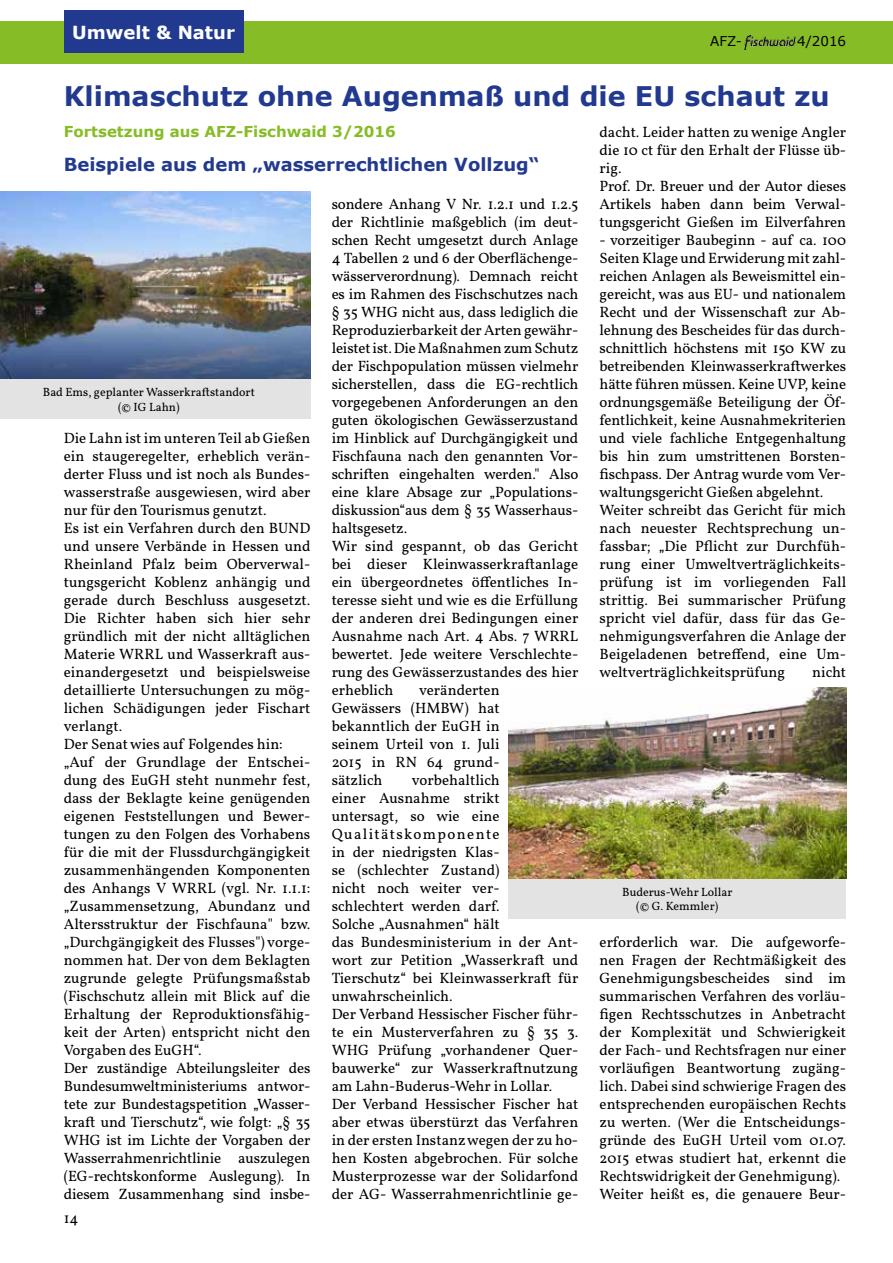
<style>
.page{position:relative;width:893px;height:1263px;background:#fff}
.page>*{position:absolute;margin:0;border:0;box-sizing:border-box;transform-origin:0 0}
.t1{font:700 27px "Verdana";color:#213a8f}
.t2{font:700 18px "Verdana";color:#213a8f}
.t3{font:700 18px "Verdana";color:#fff}
.t4{font:15px/18px "Vollkorn";color:#000}
.t5{font:700 15px "Verdana";color:#86bc25}
.t6{font:13.5px "Verdana";color:#000}
.t7{font:12px/14.4px "Vollkorn";color:#000;text-align:center}
</style>
<div class="page">
<div style="left:0;top:21px;width:893px;height:43px;background:#86bc25"></div>
<img style="left:744px;top:36px;width:51px;height:13px">
<img style="left:0;top:191px;width:310px;height:188px">
<img style="left:508px;top:688px;width:338px;height:191px">
<div style="left:64px;top:11px;width:179px;height:42px;background:#213a8f"></div>
<div style="left:0;top:379px;width:310px;height:40px;background:#e3e3e3"></div>
<div style="left:508px;top:879px;width:338px;height:39px;background:#e3e3e3"></div>
<p class="t3" style="left:72px;top:19px;width:164px">Umwelt &amp; Natur</p>
<p class="t6" style="left:710px;top:32px;width:33px">AFZ-</p>
<p class="t6" style="left:797px;top:32px;width:51px">4/2016</p>
<h1 class="t1" style="left:64px;top:77px;width:768px">Klimaschutz ohne Augenmaß und die EU schaut zu</h1>
<p class="t5" style="left:64px;top:121px;width:334px">Fortsetzung aus AFZ-Fischwaid 3/2016</p>
<p class="t2" style="left:64px;top:152px;width:477px">Beispiele aus dem „wasserrechtlichen Vollzug“</p>
<p class="t4" style="left:600px;top:123px;width:248px">dacht. Leider hatten zu wenige Angler die 10 ct für den Erhalt der Flüsse üb&shy;rig.<br>Prof. Dr. Breuer und der Autor dieses<br>Artikels haben dann beim Verwal&shy;tungsgericht Gießen im Eilverfahren</p>
<p class="t4" style="left:600px;top:231px;width:248px">- vorzeitiger Baubeginn - auf ca. 100<br>Seiten Klage und Erwiderung mit zahl&shy;reichen Anlagen als Beweismittel ein&shy;gereicht, was aus EU- und nationalem Recht und der Wissenschaft zur Ab&shy;lehnung des Bescheides für das durch&shy;schnittlich höchstens mit 150 KW zu betreibenden Kleinwasserkraftwerkes hätte führen müssen. Keine UVP, keine ordnungsgemäße Beteiligung der Öf&shy;fentlichkeit, keine Ausnahmekriterien und viele fachliche Entgegenhaltung bis hin zum umstrittenen Borsten&shy;fischpass. Der Antrag wurde vom Ver&shy;waltungsgericht Gießen abgelehnt.<br>Weiter schreibt das Gericht für mich nach neuester Rechtsprechung un&shy;fassbar; „Die Pflicht zur Durchfüh&shy;rung einer Umweltverträglichkeits&shy;prüfung ist im vorliegenden Fall strittig. Bei summarischer Prüfung spricht viel dafür, dass für das Ge&shy;nehmigungsverfahren die Anlage der Beigeladenen betreffend, eine Um&shy;weltverträglichkeitsprüfung</p>
<p class="t4" style="left:332px;top:195px;width:248px">sondere Anhang V Nr. 1.2.1 und 1.2.5 der Richtlinie maßgeblich (im deut&shy;schen Recht umgesetzt durch Anlage 4 Tabellen 2 und 6 der Oberflächenge&shy;wässerverordnung). Demnach reicht es im Rahmen des Fischschutzes nach § 35 WHG nicht aus, dass lediglich die Reproduzierbarkeit der Arten gewähr&shy;leistet ist. Die Maßnahmen zum Schutz der Fischpopulation müssen vielmehr sicherstellen, dass die EG-rechtlich vorgegebenen Anforderungen an den guten ökologischen Gewässerzustand im Hinblick auf Durchgängigkeit und Fischfauna nach den genannten Vor&shy;schriften eingehalten werden." Also eine klare Absage zur „Populations&shy;diskussion“aus dem § 35 Wasserhaus&shy;haltsgesetz.<br>Wir sind gespannt, ob das Gericht bei dieser Kleinwasserkraftanlage ein übergeordnetes öffentliches In&shy;teresse sieht und wie es die Erfüllung der anderen drei Bedingungen einer Ausnahme nach Art. 4 Abs. 7 WRRL bewertet. Jede weitere Verschlechte&shy;rung des Gewässerzustandes des hier erheblich</p>
<p class="t7" style="left:43px;top:385px;width:214px">Bad Ems, geplanter Wasserkraftstandort (© IG Lahn)</p>
<p class="t4" style="left:64px;top:429px;width:248px">Die Lahn ist im unteren Teil ab Gießen ein staugeregelter, erheblich verän&shy;derter Fluss und ist noch als Bundes&shy;wasserstraße ausgewiesen, wird aber nur für den Tourismus genutzt.<br>Es ist ein Verfahren durch den BUND und unsere Verbände in Hessen und Rheinland Pfalz beim Oberverwal&shy;tungsgericht Koblenz anhängig und gerade durch Beschluss ausgesetzt.<br>Die Richter haben sich hier sehr gründlich mit der nicht alltäglichen Materie WRRL und Wasserkraft aus&shy;einandergesetzt und beispielsweise detaillierte Untersuchungen zu mög&shy;lichen Schädigungen jeder Fischart verlangt.<br>Der Senat wies auf Folgendes hin: „Auf der Grundlage der Entschei&shy;dung des EuGH steht nunmehr fest, dass der Beklagte keine genügenden eigenen Feststellungen und Bewer&shy;tungen zu den Folgen des Vorhabens für die mit der Flussdurchgängigkeit zusammenhängenden Komponenten des Anhangs V WRRL (vgl. Nr. 1.1.1: „Zusammensetzung, Abundanz und Altersstruktur der Fischfauna" bzw. „Durchgängigkeit des Flusses") vorge&shy;nommen hat. Der von dem Beklagten zugrunde gelegte Prüfungsmaßstab (Fischschutz allein mit Blick auf die Erhaltung der Reproduktionsfähig&shy;keit der Arten) entspricht nicht den Vorgaben des EuGH“.<br>Der zuständige Abteilungsleiter des Bundesumweltministeriums antwor&shy;tete zur Bundestagspetition „Wasser&shy;kraft und Tierschutz“, wie folgt: „§ 35<br>WHG ist im Lichte der Vorgaben der Wasserrahmenrichtlinie auszulegen (EG-rechtskonforme Auslegung). In diesem Zusammenhang sind insbe-</p>
<p class="t4" style="left:812px;top:663px;width:35px">nicht</p>
<p class="t4" style="left:332px;top:681px;width:169px;text-align:justify;text-indent:87px">veränderten Gewässers (HMBW) hat bekanntlich der EuGH in seinem Urteil von 1. Juli 2015 in RN 64 grund&shy;sätzlich</p>
<p class="t4" style="left:332px;top:771px;width:248px;text-indent:80px">vorbehaltlich<br>einer Ausnahme strikt<br>untersagt, so wie eine<br>Qualitätskomponente<br>in der niedrigsten Klas-<br>se (schlechter Zustand)<br>nicht noch weiter ver-<br>schlechtert werden darf.<br>Solche „Ausnahmen“ hält<br>das Bundesministerium in der Ant&shy;wort zur Petition „Wasserkraft und<br>Tierschutz“ bei Kleinwasserkraft für unwahrscheinlich.<br>Der Verband Hessischer Fischer führ&shy;te ein Musterverfahren zu § 35 3.<br>WHG Prüfung „vorhandener Quer&shy;bauwerke“ zur Wasserkraftnutzung am Lahn-Buderus-Wehr in Lollar.<br>Der Verband Hessischer Fischer hat aber etwas überstürzt das Verfahren in der ersten Instanz wegen der zu ho&shy;hen Kosten abgebrochen. Für solche<br>Musterprozesse war der Solidarfond der AG- Wasserrahmenrichtlinie ge-</p>
<p class="t7" style="left:622px;top:885px;width:112px">Buderus-Wehr Lollar (© G. Kemmler)</p>
<p class="t4" style="left:600px;top:933px;width:248px">erforderlich war. Die aufgeworfe&shy;nen Fragen der Rechtmäßigkeit des Genehmigungsbescheides sind im summarischen Verfahren des vorläu&shy;figen Rechtsschutzes in Anbetracht der Komplexität und Schwierigkeit der Fach- und Rechtsfragen nur einer vorläufigen Beantwortung zugäng&shy;lich. Dabei sind schwierige Fragen des entsprechenden europäischen Rechts zu werten. (Wer die Entscheidungs&shy;gründe des EuGH Urteil vom 01.07.<br>2015 etwas studiert hat, erkennt die Rechtswidrigkeit der Genehmigung).<br>Weiter heißt es, die genauere Beur-</p>
<p class="t4" style="left:64px;top:1209px;width:16px">14</p>
</div>
